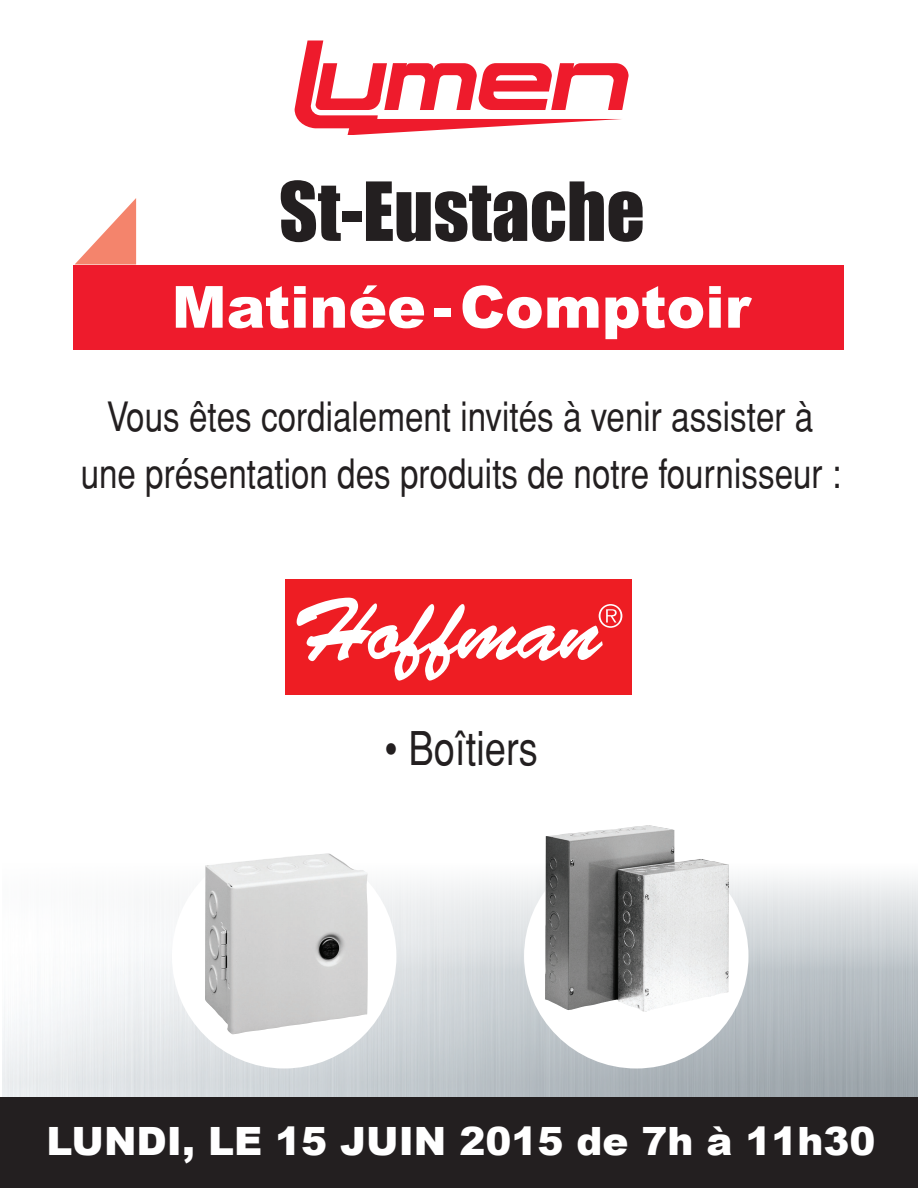
<style>
.page{position:relative;width:918px;height:1188px;background:#fff}
.page>*{position:absolute;margin:0;border:0;box-sizing:border-box;transform-origin:0 0}
.t1{font:75.3px "Impact";color:#231f20}
.t2{font:900 58.2px "Arial";color:#fff}
.t3{font:condensed 46.5px "Helvetica";color:#231f20}
.t4{font:condensed 40.5px/57px "Helvetica";color:#231f20;text-align:center}
.t5{font:900 39px "Arial";color:#fff}
</style>
<div class="page">
<svg style="left:295px;top:41px;width:334px;height:93px"></svg>
<div style="left:0;top:1097px;width:918px;height:91px;background:#231f20"></div>
<svg style="left:75px;top:198px;width:61px;height:67px"></svg>
<div style="left:73px;top:265px;width:771px;height:85px;background:#ee1b2c"></div>
<div style="left:285px;top:579px;width:347px;height:115px;background:#ee1d23"></div>
<svg style="left:297px;top:598px;width:325px;height:83px"></svg>
<img style="left:205px;top:853px;width:163px;height:181px">
<img style="left:545px;top:825px;width:184px;height:187px">
<p class="t1" style="left:279px;top:153px;width:367px">St-Eustache</p>
<p class="t2" style="left:172px;top:265px;width:580px">Matinée-Comptoir</p>
<p class="t4" style="left:81px;top:388px;width:762px">Vous êtes cordialement invités à venir assister à une présentation des produits de notre fournisseur :</p>
<p class="t3" style="left:384px;top:721px;width:155px">• Boîtiers</p>
<p class="t5" style="left:47px;top:1113px;width:830px">LUNDI, LE 15 JUIN 2015 de 7h à 11h30</p>
</div>
